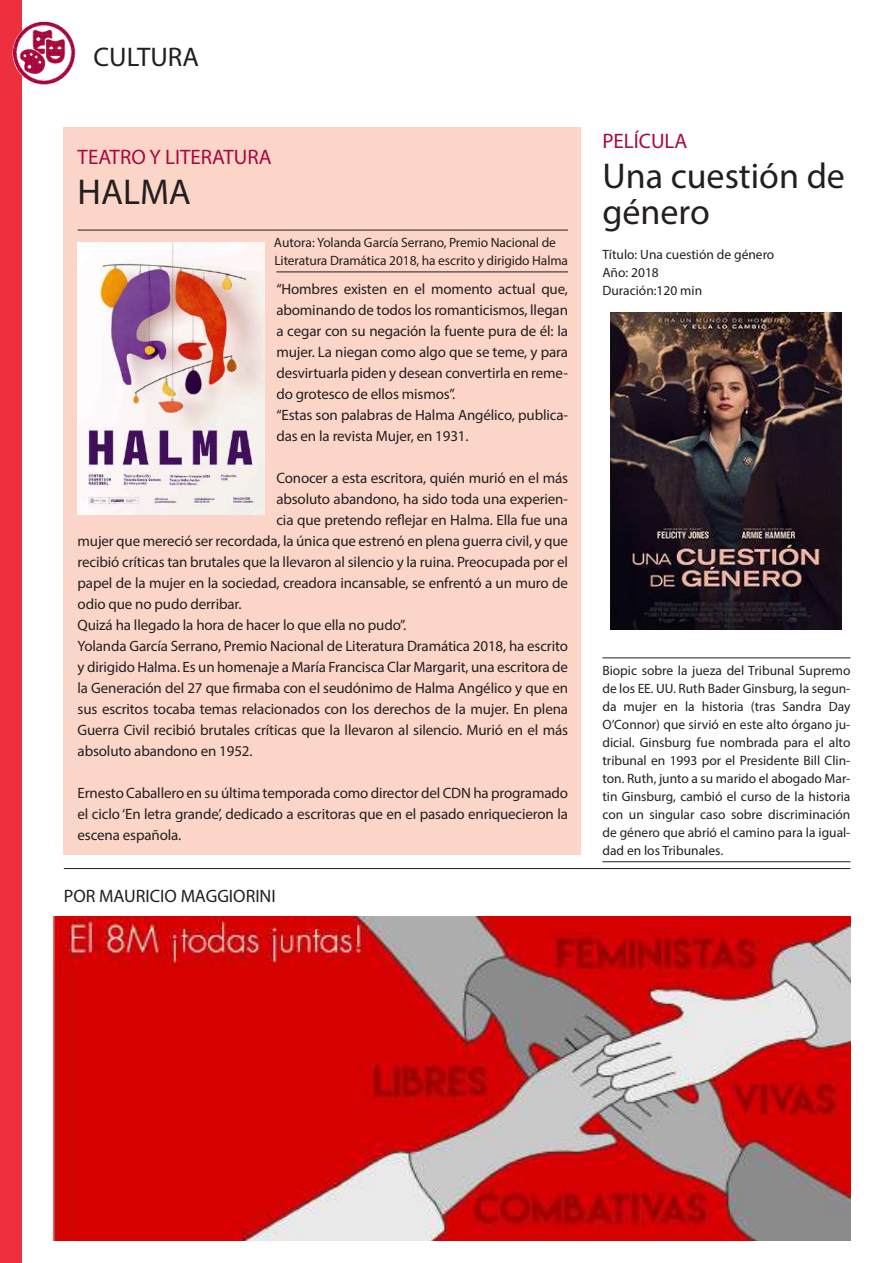
<style>
.page{position:relative;width:893px;height:1263px;background:#fff}
.page>*{position:absolute;margin:0;border:0;box-sizing:border-box;transform-origin:0 0}
.t1{font:36px/36px "Myriad Pro";color:#231f20}
.t2{font:27px "Myriad Pro";color:#231f20}
.t3{font:21px "Myriad Pro";color:#a80840}
.t4{font:18px "Myriad Pro";color:#231f20}
.t5{font:15px/21px "Myriad Pro";letter-spacing:-.01em;color:#231f20}
.t6{font:13.5px/18px "Myriad Pro";letter-spacing:-.005em;color:#231f20}
</style>
<div class="page">
<div style="left:0;top:0;width:21px;height:1263px;background:#ee2f3e"></div>
<img style="left:13px;top:21px;width:63px;height:64px">
<div style="left:64px;top:128px;width:517px;height:727px;background:#fcd5c9"></div>
<img style="left:54px;top:916px;width:796px;height:325px">
<hr style="left:64px;top:868px;width:786px;height:1px;background:#231f20">
<hr style="left:602px;top:658px;width:248px;height:1px;background:#231f20">
<hr style="left:602px;top:861px;width:248px;height:1px;background:#231f20">
<hr style="left:78px;top:230px;width:490px;height:1px;background:#231f20">
<hr style="left:276px;top:272px;width:292px;height:1px;background:#231f20">
<img style="left:611px;top:313px;width:231px;height:316px">
<img style="left:78px;top:242px;width:187px;height:272px">
<h2 class="t2" style="left:94px;top:40px;width:107px">CULTURA</h2>
<h3 class="t3" style="left:78px;top:144px;width:196px">TEATRO Y LITERATURA</h3>
<h1 class="t1" style="left:78px;top:173px;width:115px">HALMA</h1>
<p class="t6" style="left:274px;top:234px;width:296px">Autora: Yolanda García Serrano, Premio Nacional de<br>Literatura Dramática 2018, ha escrito y dirigido Halma</p>
<p class="t5" style="left:276px;top:278px;width:293px">“Hombres existen en el momento actual que, abominando de todos los romanticismos, llegan a cegar con su negación la fuente pura de él: la mujer. La niegan como algo que se teme, y para desvirtuarla piden y desean convertirla en reme&shy;do grotesco de ellos mismos”.<br>“Estas son palabras de Halma Angélico, publica&shy;das en la revista Mujer, en 1931.</p>
<p class="t5" style="left:276px;top:467px;width:293px">Conocer a esta escritora, quién murió en el más</p>
<p class="t5" style="left:276px;top:488px;width:293px">absoluto abandono, ha sido toda una experien-</p>
<p class="t5" style="left:276px;top:509px;width:293px">cia que pretendo reflejar en Halma. Ella fue una</p>
<p class="t5" style="left:78px;top:530px;width:492px">mujer que mereció ser recordada, la única que estrenó en plena guerra civil, y que</p>
<p class="t5" style="left:78px;top:551px;width:492px">recibió críticas tan brutales que la llevaron al silencio y la ruina. Preocupada por el</p>
<p class="t5" style="left:78px;top:572px;width:492px">papel de la mujer en la sociedad, creadora incansable, se enfrentó a un muro de</p>
<p class="t5" style="left:78px;top:593px;width:166px">odio que no pudo derribar.</p>
<p class="t5" style="left:78px;top:614px;width:330px">Quizá ha llegado la hora de hacer lo que ella no pudo”.</p>
<p class="t5" style="left:78px;top:635px;width:492px">Yolanda García Serrano, Premio Nacional de Literatura Dramática 2018, ha escrito</p>
<p class="t5" style="left:78px;top:656px;width:492px">y dirigido Halma. Es un homenaje a María Francisca Clar Margarit, una escritora de</p>
<p class="t5" style="left:78px;top:677px;width:492px">la Generación del 27 que firmaba con el seudónimo de Halma Angélico y que en</p>
<p class="t5" style="left:78px;top:698px;width:492px">sus escritos tocaba temas relacionados con los derechos de la mujer. En plena</p>
<p class="t5" style="left:78px;top:719px;width:492px">Guerra Civil recibió brutales críticas que la llevaron al silencio. Murió en el más</p>
<p class="t5" style="left:78px;top:740px;width:176px">absoluto abandono en 1952.</p>
<p class="t5" style="left:78px;top:782px;width:492px;text-align:justify">Ernesto Caballero en su última temporada como director del CDN ha programado el ciclo ‘En letra grande’, dedicado a escritoras que en el pasado enriquecieron la escena española.</p>
<p class="t4" style="left:64px;top:884px;width:214px">POR MAURICIO MAGGIORINI</p>
<h3 class="t3" style="left:602px;top:128px;width:86px">PELÍCULA</h3>
<h1 class="t1" style="left:602px;top:157px;width:244px">Una cuestión de género</h1>
<p class="t6" style="left:602px;top:245px;width:173px">Título: Una cuestión de género<br>Año: 2018<br>Duración:120 min</p>
<p class="t6" style="left:602px;top:661px;width:250px;text-align:justify">Biopic sobre la jueza del Tribunal Supremo de los EE. UU. Ruth Bader Ginsburg, la segun&shy;da mujer en la historia (tras Sandra Day O’Connor) que sirvió en este alto órgano ju&shy;dicial. Ginsburg fue nombrada para el alto tribunal en 1993 por el Presidente Bill Clin&shy;ton. Ruth, junto a su marido el abogado Mar&shy;tin Ginsburg, cambió el curso de la historia con un singular caso sobre discriminación de género que abrió el camino para la igual&shy;dad en los Tribunales.</p>
</div>
